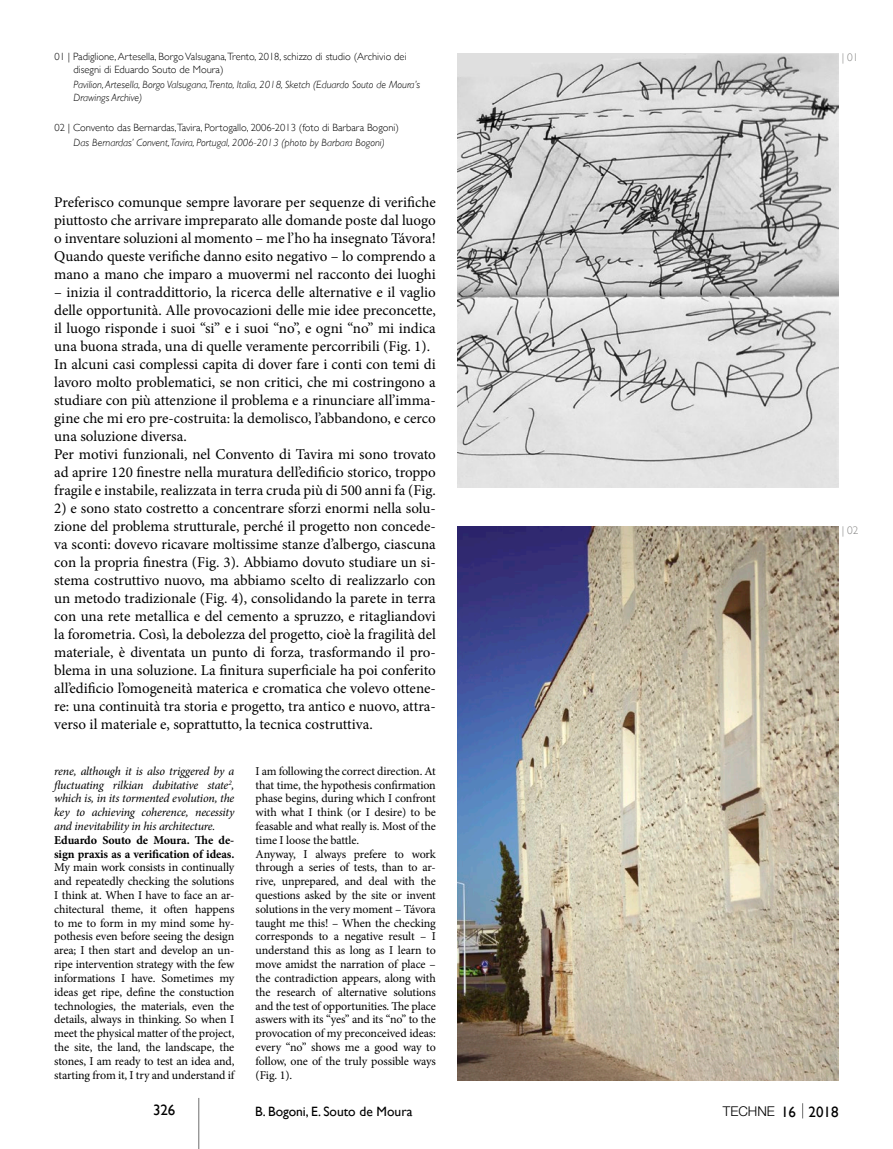
<style>
.page{position:relative;width:893px;height:1149px;background:#fff}
.page>*{position:absolute;margin:0;border:0;box-sizing:border-box;transform-origin:0 0}
.t1{font:15px/18px "Minion Pro";color:#000;text-align:justify}
.t2{font:15px "Gill Sans";color:#000}
.t3{font:13.5px "Gill Sans";color:#000}
.t4{font:300 13.5px "Helvetica Neue LT Std";color:#000}
.t5{font:12px/13.8px "Minion Pro";letter-spacing:-.015em;color:#000;text-align:justify}
.t6{font:italic 12px/13.8px "Minion Pro";letter-spacing:-.02em;color:#000;text-align:justify}
.t7{font:700 12px/13.8px "Minion Pro";letter-spacing:-.01em;color:#000}
.t8{font:300 11.25px "Gill Sans";color:#878786}
.t9{font:300 10.5px/12.8px "Gill Sans";color:#000}
.t10{font:italic 300 10.5px/12.8px "Gill Sans";color:#000}
.s1{font-family:"Gill Sans";font-weight:400;font-size:15px}
</style>
<div class="page">
<svg style="left:802px;top:1103px;width:1px;height:15px"></svg>
<hr style="left:198px;top:1097px;width:1px;height:51px;background:#6e6e6e">
<img style="left:457px;top:54px;width:381px;height:433px">
<img style="left:457px;top:526px;width:381px;height:554px">
<p class="t9" style="left:74px;top:50px;width:335px;text-indent:-19px">01 | Padiglione, Artesella, Borgo Valsugana,Trento, 2018, schizzo di studio (Archivio dei disegni di Eduardo Souto de Moura)</p>
<p class="t10" style="left:74px;top:78px;width:348px">Pavilion, Artesella, Borgo Valsugana, Trento, Italia, 2018, Sketch (Eduardo Souto de Moura’s<br>Drawings Archive)</p>
<p class="t9" style="left:54px;top:120px;width:346px">02 | Convento das Bernardas,Tavira, Portogallo, 2006-2013 (foto di Barbara Bogoni)</p>
<p class="t10" style="left:74px;top:136px;width:313px">Das Bernardas’ Convent, Tavira, Portugal, 2006-2013 (photo by Barbara Bogoni)</p>
<p class="t1" style="left:54px;top:193px;width:383px">Preferisco comunque sempre lavorare per sequenze di verifiche piuttosto che arrivare impreparato alle domande poste dal luogo o inventare soluzioni al momento – me l’ho ha insegnato Távora!<br>Quando queste verifiche danno esito negativo – lo comprendo a mano a mano che imparo a muovermi nel racconto dei luoghi</p>
<p class="t1" style="left:54px;top:283px;width:383px;text-align:left">– inizia il contraddittorio, la ricerca delle alternative e il vaglio delle opportunità. Alle provocazioni delle mie idee preconcette, il luogo risponde i suoi “si” e i suoi “no”, e ogni “no” mi indica una buona strada, una di quelle veramente percorribili (Fig. 1).<br>In alcuni casi complessi capita di dover fare i conti con temi di lavoro molto problematici, se non critici, che mi costringono a studiare con più attenzione il problema e a rinunciare all’imma&shy;gine che mi ero pre-costruita: la demolisco, l’abbandono, e cerco una soluzione diversa.<br>Per motivi funzionali, nel Convento di Tavira mi sono trovato ad aprire 120 finestre nella muratura dell’edificio storico, troppo fragile e instabile, realizzata in terra cruda più di 500 anni fa (Fig.</p>
<p class="t1" style="left:54px;top:499px;width:383px">2) e sono stato costretto a concentrare sforzi enormi nella solu&shy;zione del problema strutturale, perché il progetto non concede&shy;va sconti: dovevo ricavare moltissime stanze d’albergo, ciascuna con la propria finestra (Fig. 3). Abbiamo dovuto studiare un si&shy;stema costruttivo nuovo, ma abbiamo scelto di realizzarlo con un metodo tradizionale (Fig. 4), consolidando la parete in terra con una rete metallica e del cemento a spruzzo, e ritagliandovi la forometria. Così, la debolezza del progetto, cioè la fragilità del materiale, è diventata un punto di forza, trasformando il pro&shy;blema in una soluzione. La finitura superficiale ha poi conferito all’edificio l’omogeneità materica e cromatica che volevo ottene&shy;re: una continuità tra storia e progetto, tra antico e nuovo, attra&shy;verso il materiale e, soprattutto, la tecnica costruttiva.</p>
<p class="t6" style="left:54px;top:763px;width:182px">rene, although it is also triggered by a fluctuating rilkian dubitative state<sup>2</sup>, which is, in its tormented evolution, the key to achieving coherence, necessity and inevitability in his architecture.</p>
<p class="t7" style="left:54px;top:832px;width:182px">Eduardo Souto de Moura. The de&shy;sign praxis as a verification of ideas.</p>
<p class="t5" style="left:54px;top:860px;width:182px">My main work consists in continually and repeatedly checking the solutions I think at. When I have to face an ar&shy;chitectural theme, it often happens to me to form in my mind some hy&shy;pothesis even before seeing the design area; I then start and develop an un&shy;ripe intervention strategy with the few informations I have. Sometimes my ideas get ripe, define the constuction technologies, the materials, even the details, always in thinking. So when I meet the physical matter of the project, the site, the land, the landscape, the stones, I am ready to test an idea and, starting from it, I try and understand if</p>
<p class="t5" style="left:256px;top:763px;width:182px;text-align:left">I am following the correct direction. At that time, the hypothesis confirmation phase begins, during which I confront with what I think (or I desire) to be feasable and what really is. Most of the time I loose the battle.<br>Anyway, I always prefere to work through a series of tests, than to ar&shy;rive, unprepared, and deal with the questions asked by the site or invent solutions in the very moment – Távora taught me this! – When the checking corresponds to a negative result – I understand this as long as I learn to move amidst the narration of place – the contradiction appears, along with the research of alternative solutions and the test of opportunities. The place aswers with its “yes” and its “no” to the provocation of my preconceived ideas: every “no” shows me a good way to follow, one of the truly possible ways (Fig. 1).</p>
<p class="t8" style="left:842px;top:48px;width:18px">| 01</p>
<p class="t8" style="left:842px;top:521px;width:18px">| 02</p>
<p class="t2" style="left:153px;top:1100px;width:24px">326</p>
<p class="t3" style="left:255px;top:1102px;width:159px">B. Bogoni, E. Souto de Moura</p>
<p class="t4" style="left:723px;top:1102px;width:117px">TECHNE <span class="s1">16 2018</span></p>
</div>
